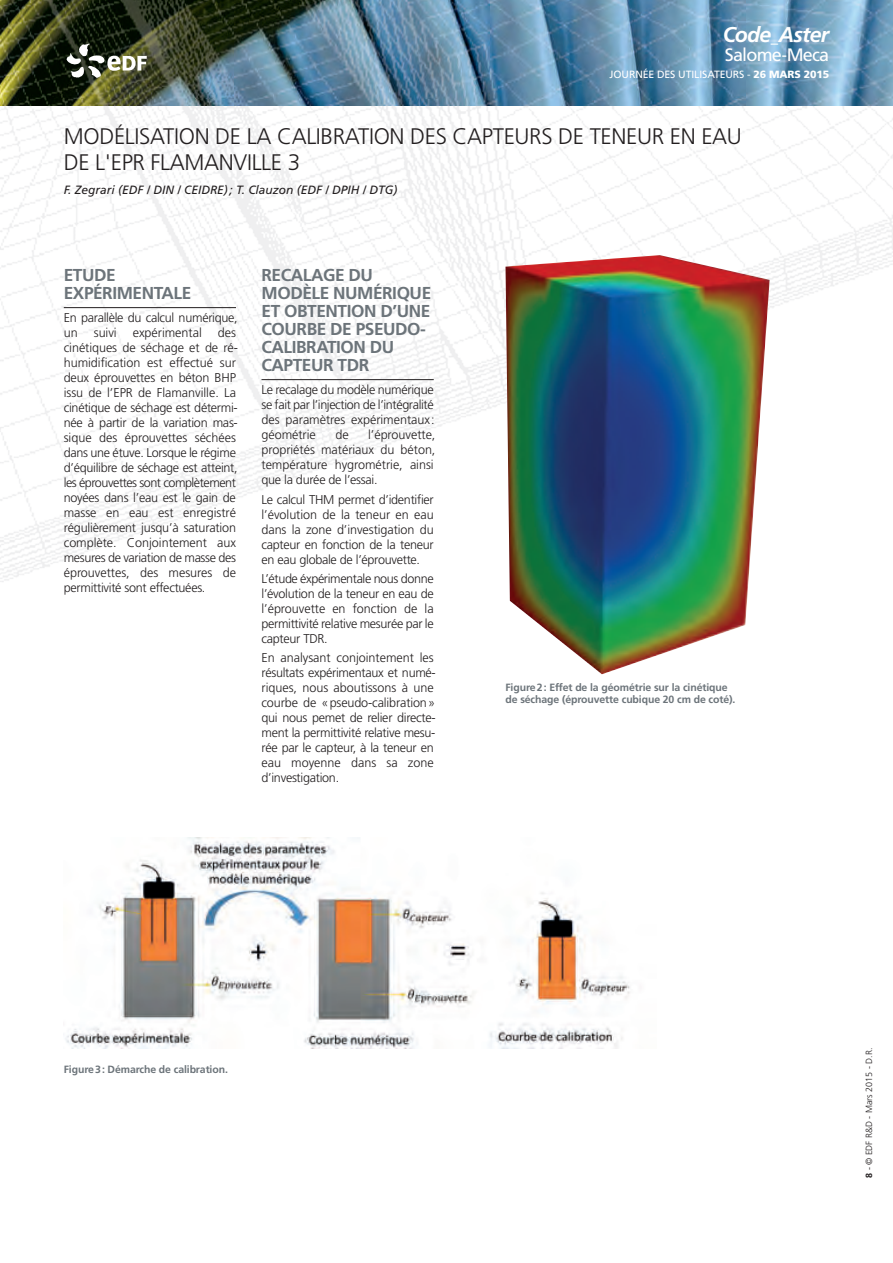
<style>
.page{position:relative;width:893px;height:1263px;background:#fff}
.page>*{position:absolute;margin:0;border:0;box-sizing:border-box;transform-origin:0 0}
.t1{font:300 22.5px/25.5px "Frutiger";letter-spacing:-.015em;color:#231f20}
.t2{font:italic 700 21.3px "Frutiger";letter-spacing:-.035em;color:#fff}
.t3{font:18px "Frutiger";letter-spacing:-.045em;color:#fff}
.t4{font:700 17.25px/18px "Frutiger";letter-spacing:-.025em;color:#6c747a}
.t5{font:300 12.75px/15px "Frutiger";letter-spacing:-.02em;color:#231f20}
.t6{font:italic 12px "Frutiger";color:#231f20}
.t7{font:700 10.5px/12px "Frutiger";letter-spacing:-.01em;color:#6c747a}
.t8{font:10.5px "Frutiger";letter-spacing:-.01em;color:#fff}
.t9{font:300 9px "Frutiger";color:#231f20}
.s1{font-weight:900}
.s2{font-weight:700}
</style>
<div class="page">
<img style="left:0;top:0;width:893px;height:675px">
<svg style="left:67px;top:44px;width:80px;height:34px"></svg>
<img style="left:0;top:106px;width:893px;height:1px">
<hr style="left:64px;top:307px;width:172px;height:1px;background:#231f20">
<hr style="left:261px;top:379px;width:173px;height:1px;background:#231f20">
<img style="left:65px;top:838px;width:565px;height:210px">
<img style="left:505px;top:255px;width:265px;height:419px">
<h2 class="t2" style="left:723px;top:22px;width:108px">Code_Aster</h2>
<h3 class="t3" style="left:725px;top:44px;width:106px">Salome-Meca</h3>
<p class="t8" style="left:610px;top:68px;width:221px">JOURNÉE DES UTILISATEURS - <span class="s1">26 MARS 2015</span></p>
<h1 class="t1" style="left:64px;top:124px;width:680px">MODÉLISATION DE LA CALIBRATION DES CAPTEURS DE TENEUR EN EAU<br>DE L'EPR FLAMANVILLE 3</h1>
<p class="t6" style="left:64px;top:183px;width:335px">F. Zegrari (EDF / DIN / CEIDRE) ; T. Clauzon (EDF / DPIH / DTG)</p>
<h3 class="t4" style="left:64px;top:266px;width:129px">ETUDE<br>EXPÉRIMENTALE</h3>
<p class="t5" style="left:64px;top:311px;width:175px">En parallèle du calcul numérique, un</p>
<p class="t5" style="left:64px;top:326px;width:176px;text-indent:154px">des cinétiques de séchage et de ré&shy;humidification est effectué sur deux éprouvettes en béton BHP issu de l’EPR de Flamanville. La cinétique de séchage est détermi&shy;née à partir de la variation mas&shy;sique des éprouvettes séchées dans une étuve. Lorsque le régime d’équilibre de séchage est atteint, les éprouvettes sont complètement noyées dans l’eau est le gain de masse en eau est enregistré régulièrement jusqu’à saturation complète. Conjointement aux mesures de variation de masse des éprouvettes, des mesures de permittivité sont effectuées.</p>
<p class="t5" style="left:94px;top:326px;width:24px">suivi</p>
<p class="t5" style="left:133px;top:326px;width:71px">expérimental</p>
<h3 class="t4" style="left:261px;top:266px;width:171px">RECALAGE DU<br>MODÈLE NUMÉRIQUE<br>ET OBTENTION D’UNE<br>COURBE DE PSEUDO-<br>CALIBRATION DU<br>CAPTEUR TDR</h3>
<p class="t5" style="left:261px;top:383px;width:175px;text-align:justify">Le recalage du modèle numérique se fait par l’injection de l’intégralité des paramètres expérimentaux : géométrie</p>
<p class="t5" style="left:261px;top:428px;width:175px;text-indent:107px">l’éprouvette, propriétés matériaux du béton, température hygrométrie, ainsi que la durée de l’essai.</p>
<p class="t5" style="left:261px;top:492px;width:174px;text-align:justify">Le calcul THM permet d’identifier l’évolution de la teneur en eau dans la zone d’investigation du capteur en fonction de la teneur en eau globale de l’éprouvette.</p>
<p class="t5" style="left:261px;top:571px;width:174px;text-align:justify">L’étude éxpérimentale nous donne l’évolution de la teneur en eau de l’éprouvette en fonction de la permittivité relative mesurée par le capteur TDR.</p>
<p class="t5" style="left:261px;top:650px;width:176px">En analysant conjointement les résultats expérimentaux et numé&shy;riques, nous aboutissons à une courbe de « pseudo-calibration » qui nous pemet de relier directe&shy;ment la permittivité relative mesu&shy;rée par le capteur, à la teneur en eau moyenne dans sa zone d’investigation.</p>
<p class="t5" style="left:335px;top:428px;width:15px">de</p>
<p class="t7" style="left:505px;top:681px;width:231px">Figure 2: Effet de la géométrie sur la cinétique de séchage (éprouvette cubique 20 cm de coté).</p>
<p class="t7" style="left:64px;top:1063px;width:166px">Figure 3: Démarche de calibration.</p>
<p class="t9" style="left:864px;top:1178px;width:132px;rotate:-90deg"><span class="s2">8</span> - © EDF R&amp;D - Mars 2015 - D.R.</p>
</div>
